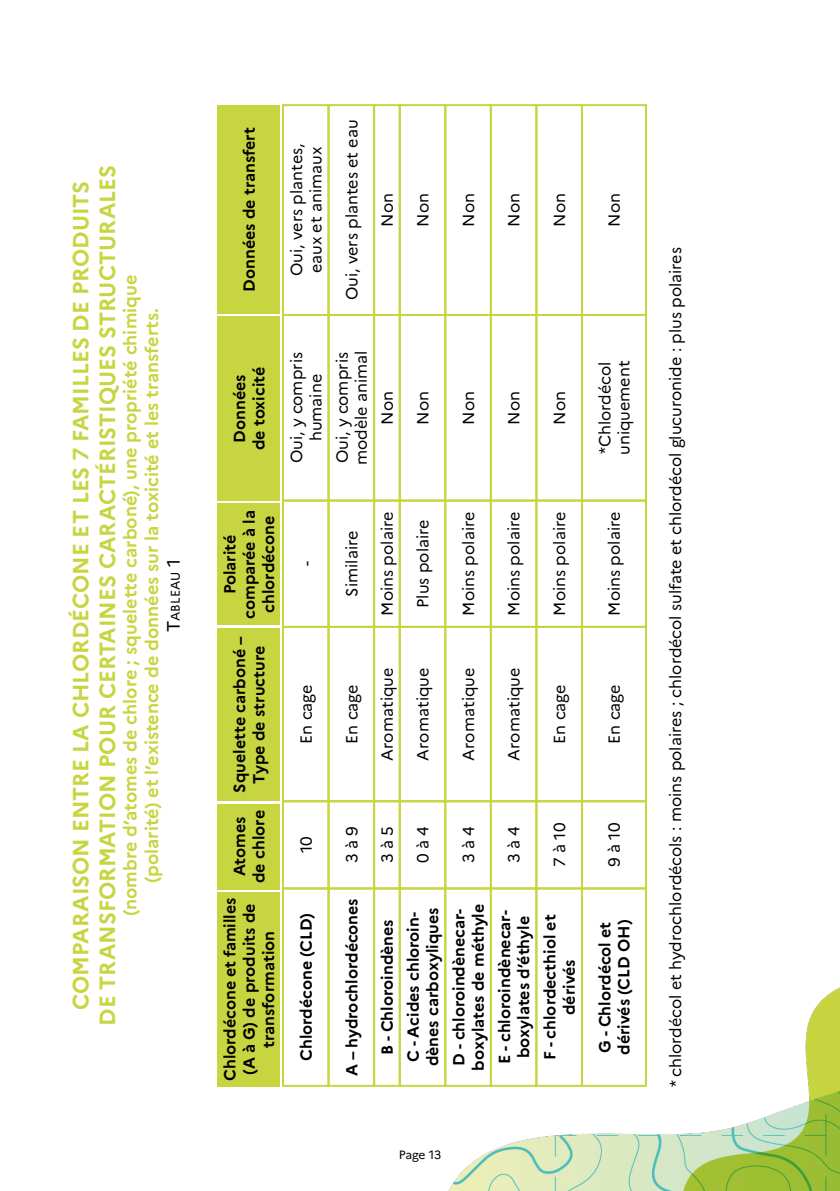
<style>
.page{position:relative;width:840px;height:1191px;background:#fff}
.page>*{position:absolute;margin:0;border:0;box-sizing:border-box;transform-origin:0 0}
.t1{font:700 22px "Marianne";color:#c7d540}
.t2{font:700 18px "Marianne";color:#c7d540}
.t3{font:16px "Marianne";color:#000}
.t4{font:700 16px/19.2px "Marianne";color:#000;text-align:center}
.t5{font:12.6px "Marianne";color:#000}
.t6{font:12px "Marianne";letter-spacing:-.02em;color:#000}
.s1{font-size:18px}
</style>
<div class="page">
<div style="left:217px;top:892px;width:63px;height:194px;background:#c7d540"></div>
<div style="left:282px;top:887px;width:47px;height:199px;border:2px solid #c7d540"></div>
<div style="left:327px;top:887px;width:48px;height:199px;border:2px solid #c7d540"></div>
<div style="left:373px;top:887px;width:27px;height:199px;border:2px solid #c7d540"></div>
<div style="left:398px;top:887px;width:48px;height:199px;border:2px solid #c7d540"></div>
<div style="left:444px;top:887px;width:47px;height:199px;border:2px solid #c7d540"></div>
<div style="left:489px;top:887px;width:48px;height:199px;border:2px solid #c7d540"></div>
<div style="left:535px;top:887px;width:47px;height:199px;border:2px solid #c7d540"></div>
<div style="left:580px;top:887px;width:66px;height:199px;border:2px solid #c7d540"></div>
<div style="left:217px;top:804px;width:63px;height:85px;background:#c7d540"></div>
<div style="left:282px;top:800px;width:47px;height:89px;border:2px solid #c7d540"></div>
<div style="left:327px;top:800px;width:48px;height:89px;border:2px solid #c7d540"></div>
<div style="left:373px;top:800px;width:27px;height:89px;border:2px solid #c7d540"></div>
<div style="left:398px;top:800px;width:48px;height:89px;border:2px solid #c7d540"></div>
<div style="left:444px;top:800px;width:47px;height:89px;border:2px solid #c7d540"></div>
<div style="left:489px;top:800px;width:48px;height:89px;border:2px solid #c7d540"></div>
<div style="left:535px;top:800px;width:47px;height:89px;border:2px solid #c7d540"></div>
<div style="left:580px;top:800px;width:66px;height:89px;border:2px solid #c7d540"></div>
<div style="left:217px;top:628px;width:63px;height:173px;background:#c7d540"></div>
<div style="left:282px;top:626px;width:47px;height:176px;border:2px solid #c7d540"></div>
<div style="left:327px;top:626px;width:48px;height:176px;border:2px solid #c7d540"></div>
<div style="left:373px;top:626px;width:27px;height:176px;border:2px solid #c7d540"></div>
<div style="left:398px;top:626px;width:48px;height:176px;border:2px solid #c7d540"></div>
<div style="left:444px;top:626px;width:47px;height:176px;border:2px solid #c7d540"></div>
<div style="left:489px;top:626px;width:48px;height:176px;border:2px solid #c7d540"></div>
<div style="left:535px;top:626px;width:47px;height:176px;border:2px solid #c7d540"></div>
<div style="left:580px;top:626px;width:66px;height:176px;border:2px solid #c7d540"></div>
<div style="left:217px;top:503px;width:63px;height:122px;background:#c7d540"></div>
<div style="left:282px;top:499px;width:47px;height:129px;border:2px solid #c7d540"></div>
<div style="left:327px;top:499px;width:48px;height:129px;border:2px solid #c7d540"></div>
<div style="left:373px;top:499px;width:27px;height:129px;border:2px solid #c7d540"></div>
<div style="left:398px;top:499px;width:48px;height:129px;border:2px solid #c7d540"></div>
<div style="left:444px;top:499px;width:47px;height:129px;border:2px solid #c7d540"></div>
<div style="left:489px;top:499px;width:48px;height:129px;border:2px solid #c7d540"></div>
<div style="left:535px;top:499px;width:47px;height:129px;border:2px solid #c7d540"></div>
<div style="left:580px;top:499px;width:66px;height:129px;border:2px solid #c7d540"></div>
<div style="left:217px;top:316px;width:63px;height:185px;background:#c7d540"></div>
<div style="left:282px;top:314px;width:47px;height:187px;border:2px solid #c7d540"></div>
<div style="left:327px;top:314px;width:48px;height:187px;border:2px solid #c7d540"></div>
<div style="left:373px;top:314px;width:27px;height:187px;border:2px solid #c7d540"></div>
<div style="left:398px;top:314px;width:48px;height:187px;border:2px solid #c7d540"></div>
<div style="left:444px;top:314px;width:47px;height:187px;border:2px solid #c7d540"></div>
<div style="left:489px;top:314px;width:48px;height:187px;border:2px solid #c7d540"></div>
<div style="left:535px;top:314px;width:47px;height:187px;border:2px solid #c7d540"></div>
<div style="left:580px;top:314px;width:66px;height:187px;border:2px solid #c7d540"></div>
<div style="left:217px;top:105px;width:63px;height:208px;background:#c7d540"></div>
<div style="left:282px;top:104px;width:47px;height:212px;border:2px solid #c7d540"></div>
<div style="left:327px;top:104px;width:48px;height:212px;border:2px solid #c7d540"></div>
<div style="left:373px;top:104px;width:27px;height:212px;border:2px solid #c7d540"></div>
<div style="left:398px;top:104px;width:48px;height:212px;border:2px solid #c7d540"></div>
<div style="left:444px;top:104px;width:47px;height:212px;border:2px solid #c7d540"></div>
<div style="left:489px;top:104px;width:48px;height:212px;border:2px solid #c7d540"></div>
<div style="left:535px;top:104px;width:47px;height:212px;border:2px solid #c7d540"></div>
<div style="left:580px;top:104px;width:66px;height:212px;border:2px solid #c7d540"></div>
<img style="left:217px;top:984px;width:622px;height:207px">
<p class="t1" style="left:94px;top:1025px;width:862px;rotate:-90deg">DE TRANSFORMATION POUR CERTAINES CARACTÉRISTIQUES STRUCTURALES</p>
<p class="t1" style="left:67px;top:1010px;width:830px;rotate:-90deg">COMPARAISON ENTRE LA CHLORDÉCONE ET LES 7 FAMILLES DE PRODUITS</p>
<p class="t2" style="left:119px;top:916px;width:643px;rotate:-90deg">(nombre d’atomes de chlore ; squelette carboné), une propriété chimique</p>
<p class="t2" style="left:141px;top:883px;width:577px;rotate:-90deg">(polarité) et l’existence de données sur la toxicité et les transferts.</p>
<p class="t5" style="left:168px;top:632px;width:75px;rotate:-90deg"><span class="s1">T</span>ableau <span class="s1">1</span></p>
<p class="t4" style="left:239px;top:292px;width:167px;rotate:-90deg">Données de transfert</p>
<p class="t3" style="left:286px;top:276px;width:134px;rotate:-90deg">Oui, vers plantes,</p>
<p class="t3" style="left:306px;top:273px;width:128px;rotate:-90deg">eaux et animaux</p>
<p class="t3" style="left:341px;top:300px;width:182px;rotate:-90deg">Oui, vers plantes et eau</p>
<p class="t3" style="left:377px;top:227px;width:35px;rotate:-90deg">Non</p>
<p class="t3" style="left:413px;top:227px;width:35px;rotate:-90deg">Non</p>
<p class="t3" style="left:458px;top:227px;width:35px;rotate:-90deg">Non</p>
<p class="t3" style="left:504px;top:227px;width:35px;rotate:-90deg">Non</p>
<p class="t3" style="left:549px;top:227px;width:35px;rotate:-90deg">Non</p>
<p class="t3" style="left:604px;top:227px;width:35px;rotate:-90deg">Non</p>
<p class="t4" style="left:230px;top:443px;width:70px;rotate:-90deg">Données</p>
<p class="t4" style="left:249px;top:450px;width:85px;rotate:-90deg">de toxicité</p>
<p class="t3" style="left:286px;top:463px;width:113px;rotate:-90deg">Oui, y compris</p>
<p class="t3" style="left:306px;top:441px;width:69px;rotate:-90deg">humaine</p>
<p class="t3" style="left:332px;top:463px;width:113px;rotate:-90deg">Oui, y compris</p>
<p class="t3" style="left:351px;top:465px;width:116px;rotate:-90deg">modèle animal</p>
<p class="t3" style="left:377px;top:424px;width:35px;rotate:-90deg">Non</p>
<p class="t3" style="left:413px;top:424px;width:35px;rotate:-90deg">Non</p>
<p class="t3" style="left:458px;top:424px;width:35px;rotate:-90deg">Non</p>
<p class="t3" style="left:504px;top:424px;width:35px;rotate:-90deg">Non</p>
<p class="t3" style="left:549px;top:424px;width:35px;rotate:-90deg">Non</p>
<p class="t3" style="left:594px;top:454px;width:94px;rotate:-90deg">*Chlordécol</p>
<p class="t3" style="left:613px;top:455px;width:96px;rotate:-90deg">uniquement</p>
<p class="t4" style="left:239px;top:618px;width:110px;rotate:-90deg">comparée à la chlordécone</p>
<p class="t4" style="left:220px;top:594px;width:61px;rotate:-90deg">Polarité</p>
<p class="t4" style="left:230px;top:792px;width:158px;rotate:-90deg">Squelette carboné –<br>Type de structure</p>
<p class="t4" style="left:230px;top:876px;width:61px;rotate:-90deg">Atomes</p>
<p class="t4" style="left:249px;top:883px;width:74px;rotate:-90deg">de chlore</p>
<p class="t4" style="left:220px;top:1081px;width:185px;rotate:-90deg">Chlordécone et familles (A à G) de produits de transformation</p>
<p class="t3" style="left:296px;top:566px;width:6px;rotate:-90deg">-</p>
<p class="t3" style="left:341px;top:596px;width:67px;rotate:-90deg">Similaire</p>
<p class="t3" style="left:377px;top:615px;width:105px;rotate:-90deg">Moins polaire</p>
<p class="t3" style="left:413px;top:608px;width:90px;rotate:-90deg">Plus polaire</p>
<p class="t3" style="left:458px;top:615px;width:105px;rotate:-90deg">Moins polaire</p>
<p class="t3" style="left:504px;top:615px;width:105px;rotate:-90deg">Moins polaire</p>
<p class="t3" style="left:549px;top:615px;width:105px;rotate:-90deg">Moins polaire</p>
<p class="t3" style="left:604px;top:615px;width:105px;rotate:-90deg">Moins polaire</p>
<p class="t3" style="left:296px;top:743px;width:60px;rotate:-90deg">En cage</p>
<p class="t3" style="left:341px;top:743px;width:60px;rotate:-90deg">En cage</p>
<p class="t3" style="left:377px;top:760px;width:94px;rotate:-90deg">Aromatique</p>
<p class="t3" style="left:413px;top:760px;width:94px;rotate:-90deg">Aromatique</p>
<p class="t3" style="left:458px;top:760px;width:94px;rotate:-90deg">Aromatique</p>
<p class="t3" style="left:504px;top:760px;width:94px;rotate:-90deg">Aromatique</p>
<p class="t3" style="left:549px;top:743px;width:60px;rotate:-90deg">En cage</p>
<p class="t3" style="left:604px;top:743px;width:60px;rotate:-90deg">En cage</p>
<p class="t3" style="left:296px;top:853px;width:18px;rotate:-90deg">10</p>
<p class="t3" style="left:341px;top:863px;width:38px;rotate:-90deg">3 à 9</p>
<p class="t3" style="left:377px;top:863px;width:38px;rotate:-90deg">3 à 5</p>
<p class="t3" style="left:413px;top:863px;width:38px;rotate:-90deg">0 à 4</p>
<p class="t3" style="left:458px;top:863px;width:38px;rotate:-90deg">3 à 4</p>
<p class="t3" style="left:504px;top:863px;width:38px;rotate:-90deg">3 à 4</p>
<p class="t3" style="left:549px;top:867px;width:46px;rotate:-90deg">7 à 10</p>
<p class="t3" style="left:604px;top:867px;width:46px;rotate:-90deg">9 à 10</p>
<p class="t4" style="left:296px;top:1061px;width:149px;rotate:-90deg">Chlordécone (CLD)</p>
<p class="t4" style="left:342px;top:1076px;width:179px;rotate:-90deg">A – hydrochlordécones</p>
<p class="t4" style="left:377px;top:1055px;width:137px;rotate:-90deg">B - Chloroindènes</p>
<p class="t4" style="left:403px;top:1066px;width:160px;text-align:left;rotate:-90deg">C - Acides chloroin&shy;dènes carboxyliques</p>
<p class="t4" style="left:449px;top:1070px;width:168px;rotate:-90deg">D - chloroindènecar&shy;boxylates de méthyle</p>
<p class="t4" style="left:494px;top:1064px;width:155px;rotate:-90deg">E - chloroindènecar&shy;boxylates d’éthyle</p>
<p class="t4" style="left:540px;top:1059px;width:147px;rotate:-90deg">F - chlordecthiol et dérivés</p>
<p class="t4" style="left:594px;top:1052px;width:132px;rotate:-90deg">G - Chlordécol et</p>
<p class="t4" style="left:614px;top:1054px;width:137px;rotate:-90deg">dérivés (CLD OH)</p>
<p class="t6" style="left:398px;top:1147px;width:44px">Page 13</p>
<p class="t3" style="left:665px;top:1086px;width:841px;rotate:-90deg">* chlordécol et hydrochlordécols : moins polaires ; chlordécol sulfate et chlordécol glucuronide : plus polaires</p>
</div>
